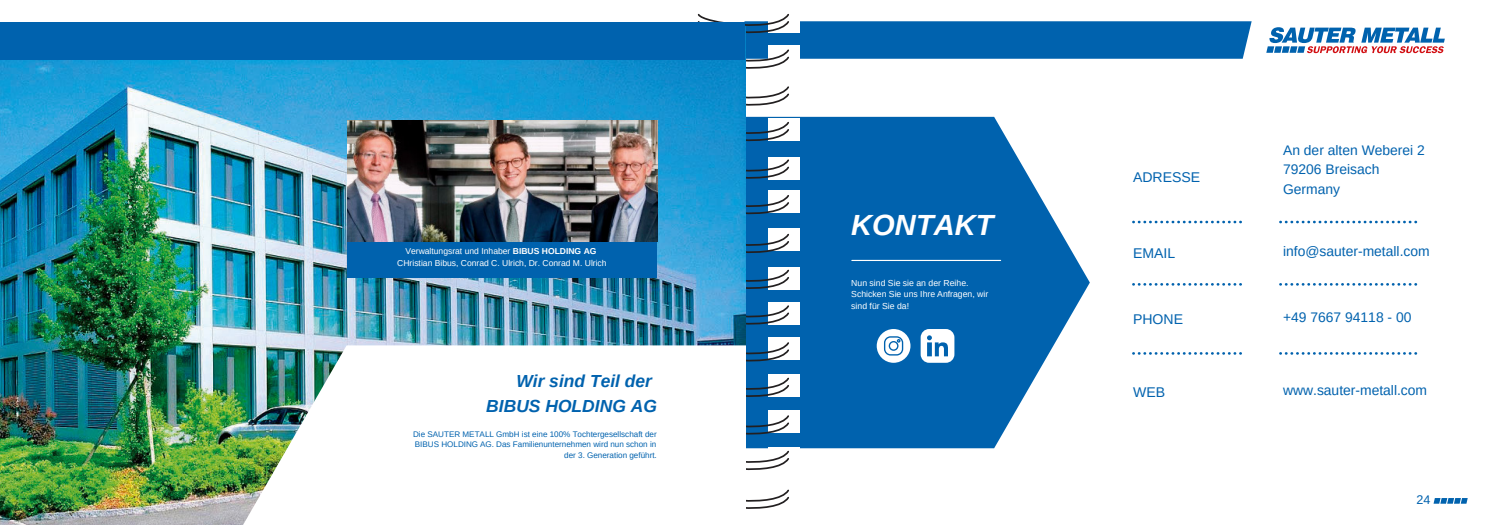
<style>
.page{position:relative;width:1489px;height:525px;background:#fff}
.page>*{position:absolute;margin:0;border:0;box-sizing:border-box;transform-origin:0 0}
.t1{font:italic 700 29.12px "Arimo";color:#fff}
.t2{font:italic 700 17.5px "Arimo";color:#0062ae}
.t3{font:14.12px "Arimo";color:#0062ae}
.t4{font:13.88px/19.1px "Arimo";color:#0062ae}
.t5{font:12.5px "Arimo";color:#0062ae}
.t6{font:8.62px/11.6px "Arimo";color:#fff}
.t7{font:8.5px/11.4px "Arimo";color:#fff;text-align:center}
.t8{font:8.12px/10.8px "Arimo";color:#0062ae;text-align:right}
.s1{font-weight:700}
</style>
<div class="page">
<svg style="left:746px;top:117px;width:343px;height:331px;fill:#0062ae"></svg>
<svg style="left:1266px;top:27px;width:178px;height:26px"></svg>
<svg style="left:1433px;top:498px;width:34px;height:5px"></svg>
<div style="left:768px;top:118px;width:32px;height:23px;background:#fff"></div>
<div style="left:768px;top:157px;width:32px;height:23px;background:#fff"></div>
<div style="left:768px;top:190px;width:32px;height:22px;background:#fff"></div>
<div style="left:768px;top:228px;width:32px;height:23px;background:#fff"></div>
<div style="left:768px;top:267px;width:32px;height:23px;background:#fff"></div>
<div style="left:768px;top:302px;width:32px;height:22px;background:#fff"></div>
<div style="left:768px;top:336px;width:32px;height:23px;background:#fff"></div>
<div style="left:768px;top:373px;width:32px;height:23px;background:#fff"></div>
<div style="left:768px;top:409px;width:32px;height:23px;background:#fff"></div>
<div style="left:768px;top:446px;width:32px;height:23px;background:#fff"></div>
<svg style="left:746px;top:268px;width:44px;height:28px"></svg>
<svg style="left:697px;top:13px;width:554px;height:56px"></svg>
<svg style="left:746px;top:303px;width:44px;height:28px"></svg>
<svg style="left:746px;top:86px;width:43px;height:20px"></svg>
<svg style="left:746px;top:340px;width:44px;height:28px"></svg>
<svg style="left:746px;top:120px;width:44px;height:28px"></svg>
<svg style="left:746px;top:376px;width:44px;height:28px"></svg>
<svg style="left:746px;top:158px;width:44px;height:28px"></svg>
<svg style="left:746px;top:413px;width:44px;height:28px"></svg>
<svg style="left:746px;top:193px;width:44px;height:28px"></svg>
<svg style="left:746px;top:450px;width:43px;height:21px"></svg>
<svg style="left:746px;top:489px;width:43px;height:20px"></svg>
<svg style="left:746px;top:232px;width:44px;height:28px"></svg>
<hr style="left:851px;top:260px;width:149px;height:1px;background:#fff">
<svg style="left:1132px;top:220px;width:109px;height:3px"></svg>
<svg style="left:1132px;top:283px;width:109px;height:2px"></svg>
<svg style="left:1132px;top:352px;width:109px;height:2px"></svg>
<svg style="left:1279px;top:220px;width:137px;height:3px"></svg>
<svg style="left:1279px;top:283px;width:137px;height:2px"></svg>
<svg style="left:1279px;top:352px;width:137px;height:2px"></svg>
<svg style="left:876px;top:329px;width:34px;height:33px"></svg>
<svg style="left:920px;top:329px;width:34px;height:33px"></svg>
<img style="left:0;top:26px;width:746px;height:498px">
<svg style="left:232px;top:345px;width:513px;height:179px"></svg>
<div style="left:347px;top:236px;width:310px;height:42px;background:#0062ae"></div>
<img style="left:347px;top:120px;width:310px;height:121px">
<div style="left:0;top:22px;width:744px;height:37px;background:#0062ae"></div>
<p class="t7" style="left:397px;top:246px;width:211px">Verwaltungsrat und Inhaber <span class="s1">BIBUS HOLDING AG<br></span>CHristian Bibus, Conrad C. Ulrich, Dr. Conrad M. Ulrich</p>
<h2 class="t2" style="left:516px;top:374px;width:137px">Wir sind Teil der</h2>
<h2 class="t2" style="left:486px;top:399px;width:172px">BIBUS HOLDING AG</h2>
<p class="t8" style="left:413px;top:429px;width:245px">Die SAUTER METALL GmbH ist eine 100% Tochtergesellschaft der<br>BIBUS HOLDING AG. Das Familienunternehmen wird nun schon in der 3. Generation geführt.</p>
<h1 class="t1" style="left:851px;top:214px;width:144px">KONTAKT</h1>
<p class="t6" style="left:851px;top:277px;width:139px">Nun sind Sie sie an der Reihe.<br>Schicken Sie uns Ihre Anfragen, wir sind für Sie da!</p>
<h3 class="t3" style="left:1132px;top:171px;width:69px">ADRESSE</h3>
<h3 class="t4" style="left:1282px;top:142px;width:143px">An der alten Weberei 2<br>79206 Breisach<br>Germany</h3>
<h3 class="t3" style="left:1132px;top:248px;width:44px">EMAIL</h3>
<h3 class="t4" style="left:1282px;top:242px;width:148px">info@sauter-metall.com</h3>
<h3 class="t3" style="left:1132px;top:314px;width:52px">PHONE</h3>
<h3 class="t4" style="left:1282px;top:308px;width:130px">+49 7667 94118 - 00</h3>
<h3 class="t3" style="left:1132px;top:386px;width:34px">WEB</h3>
<h3 class="t4" style="left:1282px;top:381px;width:145px">www.sauter-metall.com</h3>
<h3 class="t5" style="left:1416px;top:494px;width:15px">24</h3>
</div>
